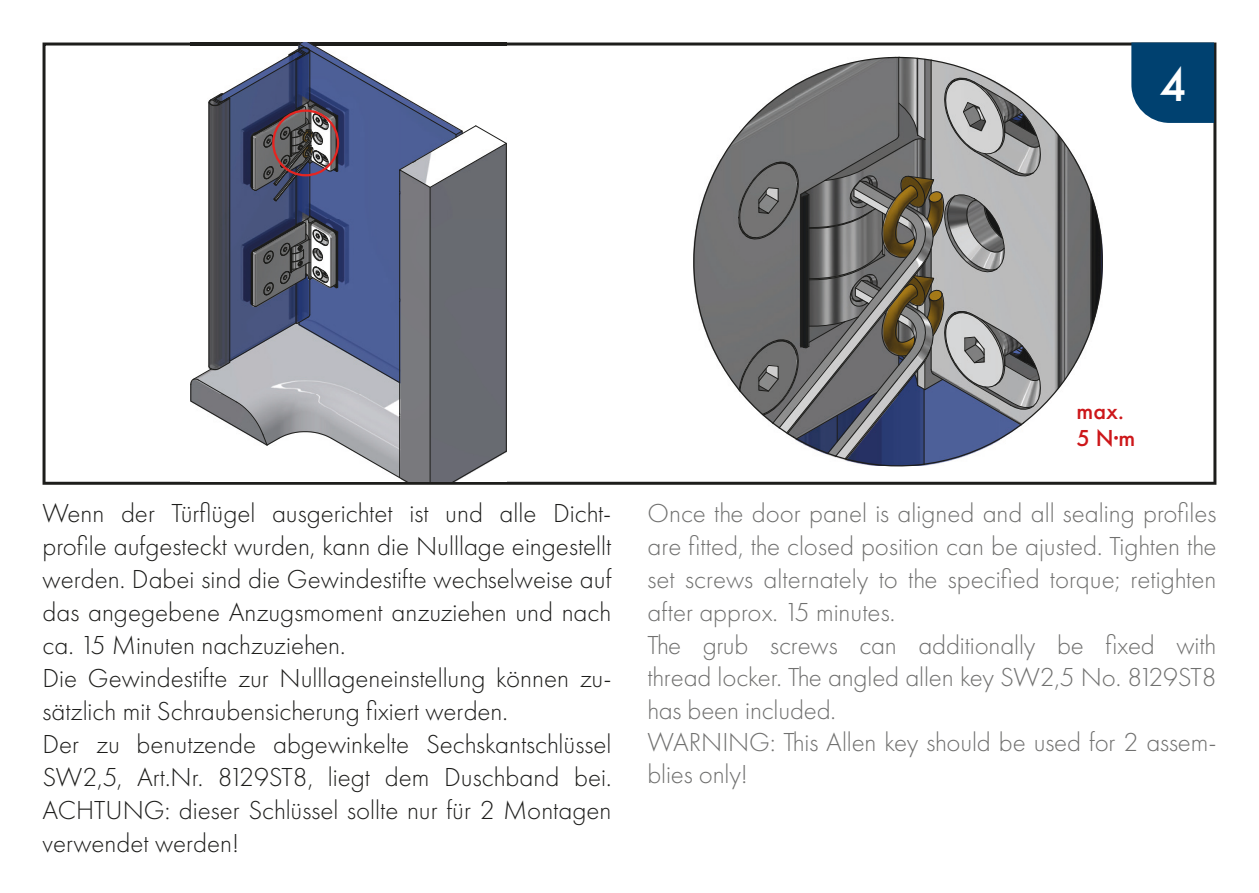
<style>
.page{position:relative;width:1259px;height:893px;background:#fff}
.page>*{position:absolute;margin:0;border:0;box-sizing:border-box;transform-origin:0 0}
.t1{font:500 48.9px "Futura PT";color:#fff}
.t2{font:300 27px/33px "Futura PT";color:#1d1d1b}
.t3{font:300 27px/32.7px "Futura PT";letter-spacing:-.005em;color:#70706f}
.t4{font:500 24px/27px "Futura PT";color:#cd171a}
</style>
<div class="page">
<svg style="left:43px;top:43px;width:1173px;height:442px"></svg>
<svg style="left:190px;top:43px;width:317px;height:438px"></svg>
<div style="left:272px;top:109px;width:67px;height:67px;border:2px solid #e52521;border-radius:50%"></div>
<svg style="left:692px;top:56px;width:46px;height:336px"></svg>
<svg style="left:738px;top:56px;width:365px;height:411px"></svg>
<div style="left:1131px;top:43px;width:83px;height:80px;background:#004170"></div>
<h1 class="t1" style="left:1159px;top:55px;width:29px">4</h1>
<p class="t2" style="left:43px;top:497px;width:570px">Wenn der Türflügel ausgerichtet ist und alle Dicht&shy;profile aufgesteckt wurden, kann die Nulllage eingestellt werden. Dabei sind die Gewindestifte wechselweise auf das angegebene Anzugsmoment anzuziehen und nach ca. 15 Minuten nachzuziehen.<br>Die Gewindestifte zur Nulllageneinstellung können zu&shy;sätzlich mit Schraubensicherung fixiert werden.<br>Der zu benutzende abgewinkelte Sechskantschlüssel SW2,5, Art.Nr. 8129ST8, liegt dem Duschband bei.<br>ACHTUNG: dieser Schlüssel sollte nur für 2 Montagen verwendet werden!</p>
<p class="t4" style="left:1076px;top:398px;width:60px">max.<br>5 N·m</p>
<p class="t3" style="left:647px;top:497px;width:570px">Once the door panel is aligned and all sealing profiles are fitted, the closed position can be ajusted. Tighten the set screws alternately to the specified torque; retighten after approx. 15 minutes.<br>The grub screws can additionally be fixed with thread locker. The angled allen key SW2,5 No. 8129ST8 has been included.<br>WARNING: This Allen key should be used for 2 assem&shy;blies only!</p>
</div>
